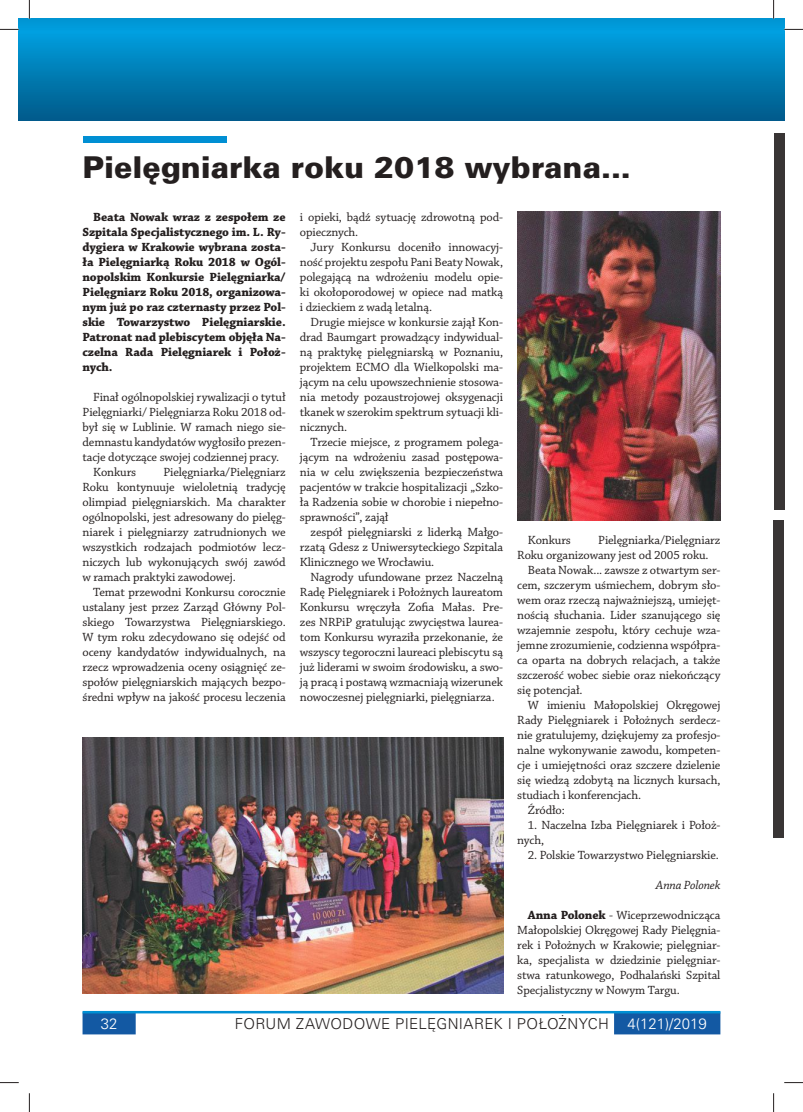
<style>
.page{position:relative;width:803px;height:1112px;background:#fff}
.page>*{position:absolute;margin:0;border:0;box-sizing:border-box;transform-origin:0 0}
.t1{font:30px "USA Black";color:#241f1f}
.t2{font:15px "USA Light";letter-spacing:.02em;color:#241f1f}
.t3{font:15px "USA Light";color:#fff}
.t4{font:12.5px/15px "Chaparral Pro";letter-spacing:-.01em;color:#241f1f;text-align:justify}
.t5{font:700 12.5px/15px "Chaparral Pro";letter-spacing:-.01em;color:#241f1f;text-align:justify}
.t6{font:italic 12.5px "Chaparral Pro";letter-spacing:-.01em;color:#241f1f}
.s1{font-weight:700}
.s2{color:#fff}
</style>
<div class="page">
<div style="left:19px;top:19px;width:754px;height:101px;background:linear-gradient(to bottom,#00a5e6,#005b8b)"></div>
<svg style="left:83px;top:1013px;width:637px;height:21px"></svg>
<hr style="left:83px;top:1010px;width:637px;height:3px;background:#008fd3">
<svg style="left:773px;top:19px;width:11px;height:101px"></svg>
<div style="left:773px;top:520px;width:11px;height:317px;background:#393535"></div>
<div style="left:774px;top:133px;width:10px;height:377px;background:#393535"></div>
<div style="left:83px;top:136px;width:143px;height:7px;background:#008fd3"></div>
<img style="left:83px;top:737px;width:420px;height:256px">
<img style="left:517px;top:212px;width:203px;height:308px">
<svg style="left:0;top:29px;width:19px;height:1px"></svg>
<svg style="left:784px;top:29px;width:19px;height:1px"></svg>
<svg style="left:0;top:1082px;width:19px;height:1px"></svg>
<svg style="left:784px;top:1082px;width:19px;height:1px"></svg>
<svg style="left:29px;top:0;width:1px;height:19px"></svg>
<svg style="left:29px;top:1093px;width:1px;height:18px"></svg>
<svg style="left:773px;top:0;width:1px;height:19px"></svg>
<svg style="left:773px;top:1093px;width:1px;height:18px"></svg>
<h1 class="t1" style="left:83px;top:149px;width:550px">Pielęgniarka roku 2018 wybrana...</h1>
<p class="t5" style="left:83px;top:210px;width:205px;text-indent:11px">Beata Nowak wraz z zespołem ze Szpitala Specjalistycznego im. L. Ry&shy;dygiera w Krakowie wybrana zosta&shy;ła Pielęgniarką Roku 2018 w Ogól&shy;nopolskim Konkursie Pielęgniarka/ Pielęgniarz Roku 2018, organizowa&shy;nym już po raz czternasty przez Pol&shy;skie Towarzystwo Pielęgniarskie.<br>Patronat nad plebiscytem objęła Na&shy;czelna Rada Pielęgniarek i Położ&shy;nych.</p>
<p class="t4" style="left:93px;top:390px;width:194px">Finał ogólnopolskiej rywalizacji o tytuł</p>
<p class="t4" style="left:83px;top:405px;width:205px">Pielęgniarki/ Pielęgniarza Roku 2018 od-</p>
<p class="t4" style="left:83px;top:420px;width:205px">był się w Lublinie. W ramach niego sie-</p>
<p class="t4" style="left:83px;top:435px;width:205px">demnastu kandydatów wygłosiło prezen-</p>
<p class="t4" style="left:83px;top:450px;width:198px">tacje dotyczące swojej codziennej pracy.</p>
<p class="t4" style="left:93px;top:465px;width:45px">Konkurs</p>
<p class="t4" style="left:83px;top:465px;width:205px;text-indent:81px">Pielęgniarka/Pielęgniarz Roku kontynuuje wieloletnią tradycję olimpiad pielęgniarskich. Ma charakter ogólnopolski, jest adresowany do pielęg&shy;niarek i pielęgniarzy zatrudnionych we wszystkich rodzajach podmiotów lecz&shy;niczych lub wykonujących swój zawód w ramach praktyki zawodowej.</p>
<p class="t4" style="left:83px;top:585px;width:205px;text-indent:11px">Temat przewodni Konkursu corocznie ustalany jest przez Zarząd Główny Pol&shy;skiego Towarzystwa Pielęgniarskiego.<br>W tym roku zdecydowano się odejść od oceny kandydatów indywidualnych, na rzecz wprowadzenia oceny osiągnięć ze&shy;społów pielęgniarskich mających bezpo&shy;średni wpływ na jakość procesu leczenia</p>
<p class="t4" style="left:300px;top:210px;width:205px">i opieki, bądź sytuację zdrowotną pod&shy;opiecznych.</p>
<p class="t4" style="left:300px;top:240px;width:205px;text-indent:11px">Jury Konkursu doceniło innowacyj&shy;ność projektu zespołu Pani Beaty Nowak, polegającą na wdrożeniu modelu opie&shy;ki okołoporodowej w opiece nad matką i dzieckiem z wadą letalną.</p>
<p class="t4" style="left:300px;top:315px;width:205px;text-indent:11px">Drugie miejsce w konkursie zajął Kon&shy;drad Baumgart prowadzący indywidual&shy;ną praktykę pielęgniarską w Poznaniu, projektem ECMO dla Wielkopolski ma&shy;jącym na celu upowszechnienie stosowa&shy;nia metody pozaustrojowej oksygenacji tkanek w szerokim spektrum sytuacji kli&shy;nicznych.</p>
<p class="t4" style="left:300px;top:435px;width:205px;text-indent:11px">Trzecie miejsce, z programem polega&shy;jącym na wdrożeniu zasad postępowa&shy;nia w celu zwiększenia bezpieczeństwa pacjentów w trakcie hospitalizacji „Szko&shy;ła Radzenia sobie w chorobie i niepełno&shy;sprawności”, zajął</p>
<p class="t4" style="left:300px;top:525px;width:205px;text-indent:11px">zespół pielęgniarski z liderką Małgo&shy;rzatą Gdesz z Uniwersyteckiego Szpitala Klinicznego we Wrocławiu.</p>
<p class="t4" style="left:300px;top:570px;width:205px;text-indent:11px">Nagrody ufundowane przez Naczelną Radę Pielęgniarek i Położnych laureatom Konkursu wręczyła Zofia Małas. Pre&shy;zes NRPiP gratulując zwycięstwa laurea&shy;tom Konkursu wyraziła przekonanie, że wszyscy tegoroczni laureaci plebiscytu są już liderami w swoim środowisku, a swo&shy;ją pracą i postawą wzmacniają wizerunek nowoczesnej pielęgniarki, pielęgniarza.</p>
<p class="t4" style="left:528px;top:532px;width:45px">Konkurs</p>
<p class="t4" style="left:598px;top:532px;width:124px">Pielęgniarka/Pielęgniarz</p>
<p class="t4" style="left:517px;top:547px;width:193px">Roku organizowany jest od 2005 roku.</p>
<p class="t4" style="left:528px;top:562px;width:194px">Beata Nowak... zawsze z otwartym ser-</p>
<p class="t4" style="left:517px;top:577px;width:205px">cem, szczerym uśmiechem, dobrym sło-</p>
<p class="t4" style="left:517px;top:592px;width:205px">wem oraz rzeczą najważniejszą, umiejęt-</p>
<p class="t4" style="left:517px;top:607px;width:205px">nością słuchania. Lider szanującego się</p>
<p class="t4" style="left:517px;top:622px;width:205px">wzajemnie zespołu, który cechuje wza-</p>
<p class="t4" style="left:517px;top:637px;width:205px">jemne zrozumienie, codzienna współpra-</p>
<p class="t4" style="left:517px;top:652px;width:205px">ca oparta na dobrych relacjach, a także</p>
<p class="t4" style="left:517px;top:667px;width:205px">szczerość wobec siebie oraz niekończący</p>
<p class="t4" style="left:517px;top:682px;width:67px">się potencjał.</p>
<p class="t4" style="left:528px;top:697px;width:194px">W imieniu Małopolskiej Okręgowej</p>
<p class="t4" style="left:517px;top:712px;width:205px">Rady Pielęgniarek i Położnych serdecz-</p>
<p class="t4" style="left:517px;top:727px;width:205px">nie gratulujemy, dziękujemy za profesjo-</p>
<p class="t4" style="left:517px;top:742px;width:205px">nalne wykonywanie zawodu, kompeten-</p>
<p class="t4" style="left:517px;top:757px;width:205px">cje i umiejętności oraz szczere dzielenie</p>
<p class="t4" style="left:517px;top:772px;width:205px">się wiedzą zdobytą na licznych kursach,</p>
<p class="t4" style="left:517px;top:787px;width:125px">studiach i konferencjach.</p>
<p class="t4" style="left:528px;top:802px;width:38px">Źródło:</p>
<p class="t4" style="left:517px;top:817px;width:205px;text-indent:11px">1. Naczelna Izba Pielęgniarek i Położ&shy;nych,</p>
<p class="t4" style="left:528px;top:847px;width:193px">2. Polskie Towarzystwo Pielęgniarskie.</p>
<p class="t6" style="left:656px;top:877px;width:66px">Anna Polonek</p>
<p class="t4" style="left:517px;top:907px;width:205px;text-indent:11px"><span class="s1">Anna Polonek</span> - Wiceprzewodnicząca Małopolskiej Okręgowej Rady Pielęgnia&shy;rek i Położnych w Krakowie; pielęgniar&shy;ka, specjalista w dziedzinie pielęgniar&shy;stwa ratunkowego, Podhalański Szpital Specjalistyczny w Nowym Targu.</p>
<p class="t3" style="left:101px;top:1015px;width:18px">32</p>
<p class="t2" style="left:235px;top:1015px;width:474px">FORUM ZAWODOWE PIELĘGNIAREK I POŁOŻNYCH <span class="s2">4(121)/2019</span></p>
</div>
